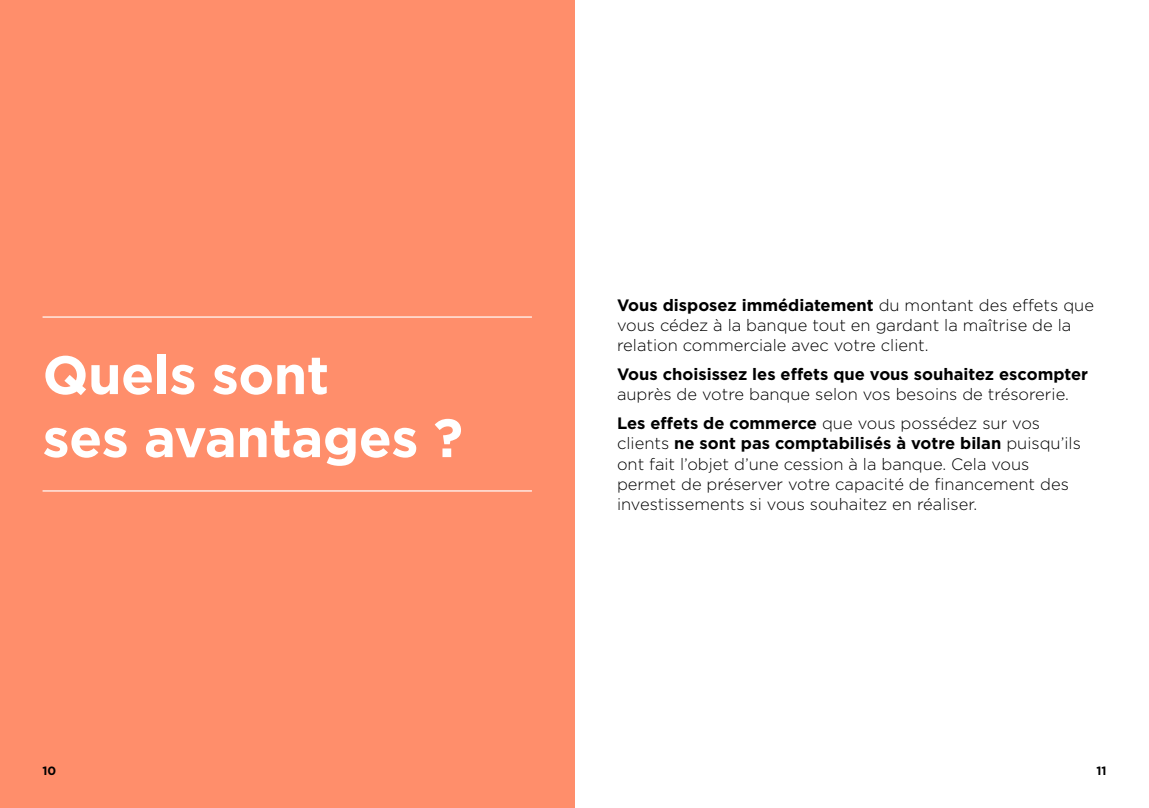
<style>
.page{position:relative;width:1149px;height:808px;background:#fff}
.page>*{position:absolute;margin:0;border:0;box-sizing:border-box;transform-origin:0 0}
.H1_-_chapitres{font:700 54px/63px "Gotham";letter-spacing:-.01em;color:#fff}
.Texte{font:300 16.5px/20.2px "Gotham";color:#000}
.Texte-2{font:700 16.5px/20.2px "Gotham";color:#000}
.t1{font:700 12px "Gotham";color:#000}
.s1{font-weight:700}
.s2{font-weight:300}
</style>
<div class="page">
<div style="left:0;top:0;width:574px;height:808px;background:#ff8e6b"></div>
<hr style="left:43px;top:490px;width:488px;height:1px;background:#fff">
<hr style="left:43px;top:316px;width:488px;height:2px;background:#fff">
<h1 class="H1_-_chapitres" style="left:43px;top:343px;width:422px">Quels sont<br>ses avantages ?</h1>
<p class="Texte" style="left:617px;top:295px;width:478px"><span class="s1">Vous disposez immédiatement</span> du montant des effets que vous cédez à la banque tout en gardant la maîtrise de la relation commerciale avec votre client.</p>
<p class="Texte-2" style="left:617px;top:364px;width:472px">Vous choisissez les effets que vous souhaitez escompter <span class="s2">auprès de votre banque selon vos besoins de trésorerie.</span></p>
<p class="Texte" style="left:617px;top:413px;width:465px"><span class="s1">Les effets de commerce</span> que vous possédez sur vos clients <span class="s1">ne sont pas comptabilisés à votre bilan</span> puisqu’ils ont fait l’objet d’une cession à la banque. Cela vous permet de préserver votre capacité de financement des investissements si vous souhaitez en réaliser.</p>
<p class="t1" style="left:43px;top:763px;width:15px">10</p>
<p class="t1" style="left:1095px;top:763px;width:12px">11</p>
</div>
